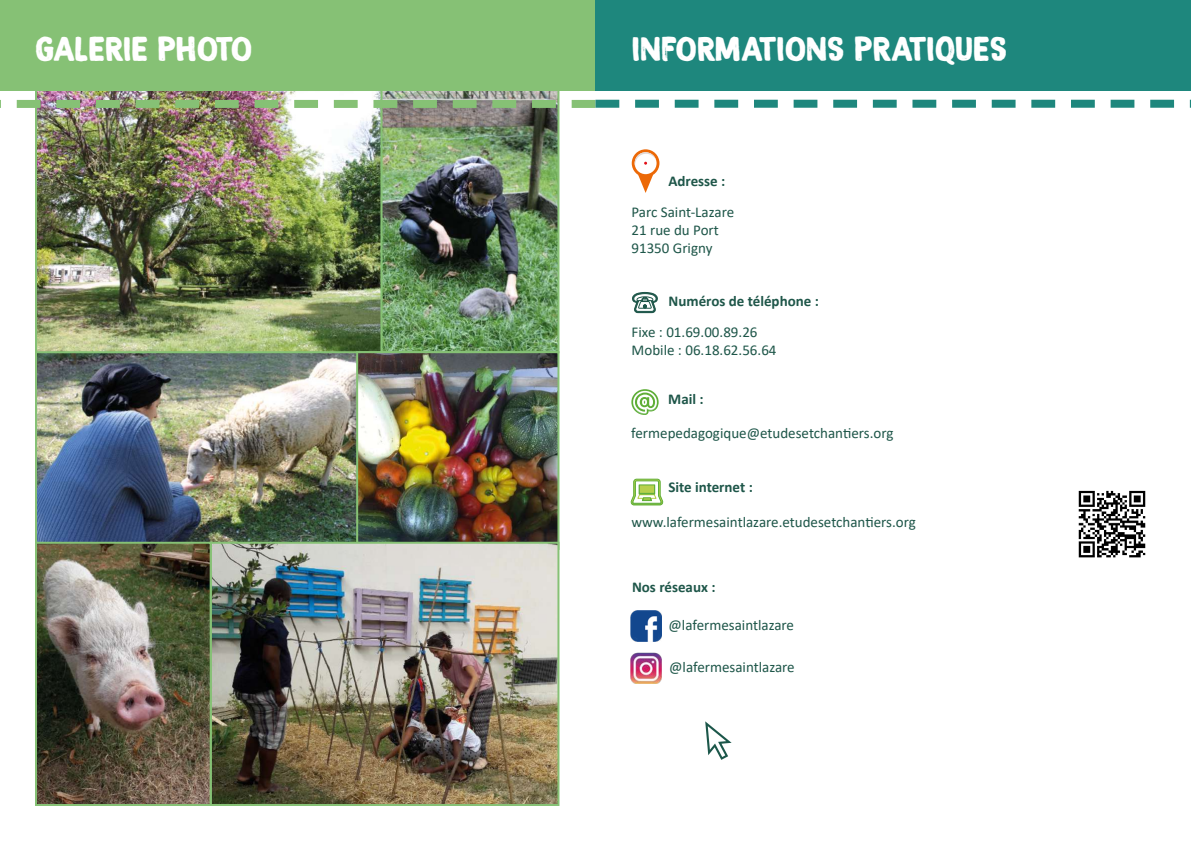
<style>
.page{position:relative;width:1191px;height:842px;background:#fff}
.page>*{position:absolute;margin:0;border:0;box-sizing:border-box;transform-origin:0 0}
.t1{font:35px "DK Magical Brush";color:#fff}
.t2{font:35px "DK Magical Brush";letter-spacing:-.025em;color:#fff}
.t3{font:15px/18px "Calibri";color:#1e5649}
.t4{font:700 15px "Calibri";color:#1e5649}
</style>
<div class="page">
<img style="left:38px;top:353px;width:318px;height:189px">
<div style="left:0;top:0;width:595px;height:91px;background:#86c175"></div>
<img style="left:38px;top:92px;width:518px;height:258px">
<div style="left:35px;top:89px;width:348px;height:264px;border:2px solid #86c175"></div>
<div style="left:380px;top:89px;width:179px;height:264px;border:2px solid #86c175"></div>
<img style="left:359px;top:354px;width:197px;height:188px">
<div style="left:356px;top:351px;width:203px;height:199px;border:2px solid #86c175"></div>
<img style="left:38px;top:545px;width:518px;height:258px">
<div style="left:210px;top:542px;width:349px;height:264px;border:2px solid #86c175"></div>
<div style="left:35px;top:542px;width:177px;height:264px;border:2px solid #86c175"></div>
<div style="left:596px;top:0;width:595px;height:91px;background:#1e877d"></div>
<img style="left:0;top:100px;width:1191px;height:8px">
<svg style="left:632px;top:291px;width:26px;height:23px"></svg>
<svg style="left:631px;top:389px;width:27px;height:26px"></svg>
<svg style="left:638px;top:175px;width:15px;height:18px"></svg>
<svg style="left:632px;top:149px;width:27px;height:28px"></svg>
<div style="left:634px;top:152px;width:22px;height:22px;background:#fff;border-radius:50%"></div>
<svg style="left:634px;top:152px;width:22px;height:15px"></svg>
<svg style="left:630px;top:478px;width:34px;height:28px"></svg>
<svg style="left:705px;top:721px;width:26px;height:39px"></svg>
<img style="left:1078px;top:490px;width:68px;height:68px">
<img style="left:630px;top:610px;width:31px;height:31px">
<img style="left:630px;top:653px;width:31px;height:31px">
<h1 class="t2" style="left:35px;top:30px;width:219px">GALERIE PHOTO</h1>
<h1 class="t1" style="left:632px;top:30px;width:377px">INFORMATIONS PRATIQUES</h1>
<p class="t4" style="left:668px;top:171px;width:58px">Adresse :</p>
<p class="t3" style="left:631px;top:203px;width:104px">Parc Saint-Lazare<br>21 rue du Port<br>91350 Grigny</p>
<p class="t4" style="left:668px;top:290px;width:152px">Numéros de téléphone :</p>
<p class="t3" style="left:631px;top:322px;width:146px">Fixe : 01.69.00.89.26<br>Mobile : 06.18.62.56.64</p>
<p class="t4" style="left:668px;top:388px;width:37px">Mail :</p>
<p class="t3" style="left:631px;top:424px;width:264px">fermepedagogique@etudesetchantiers.org</p>
<p class="t4" style="left:668px;top:477px;width:86px">Site internet :</p>
<p class="t3" style="left:631px;top:512px;width:286px">www.lafermesaintlazare.etudesetchantiers.org</p>
<p class="t4" style="left:632px;top:576px;width:85px">Nos réseaux :</p>
<p class="t3" style="left:668px;top:616px;width:127px">@lafermesaintlazare</p>
<p class="t3" style="left:669px;top:658px;width:127px">@lafermesaintlazare</p>
</div>
